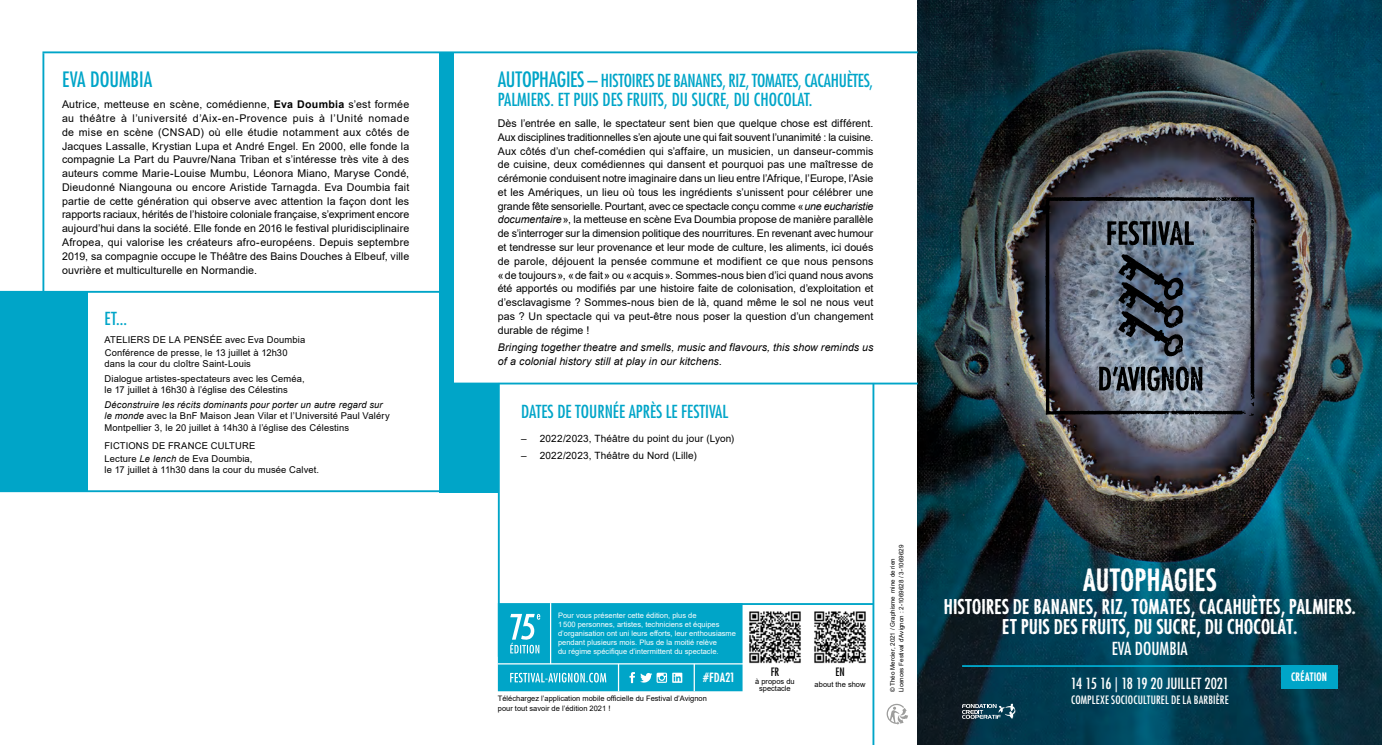
<style>
.page{position:relative;width:1382px;height:745px;background:#fff}
.page>*{position:absolute;margin:0;border:0;box-sizing:border-box;transform-origin:0 0}
.t1{font:30px "Futur Avignon CAP";color:#fff}
.t2{font:condensed 20.62px "Futura LT";letter-spacing:-.005em;color:#00a5c8}
.t3{font:20px/20px "Futur Avignon CAP";color:#fff;text-align:center}
.t4{font:condensed 17.5px/18.8px "Futura LT";color:#00a5c8}
.t5{font:condensed 17.5px "Futura LT";color:#fff}
.t6{font:condensed 15px "Futura LT";letter-spacing:-.01em;color:#fff}
.t7{font:12.5px "Futur Avignon CAP";color:#fff}
.t8{font:11.38px "Futur Avignon CAP";letter-spacing:.005em;color:#fff}
.t9{font:condensed 11.25px "Futura LT";letter-spacing:.015em;color:#fff}
.t10{font:500 condensed 11.25px "Futura LT Pro";color:#000}
.t11{font:10.62px/13.8px "Arial";letter-spacing:.01em;color:#000;text-align:justify}
.t12{font:italic 10.62px/13.8px "Arial";letter-spacing:.005em;color:#000}
.t13{font:10px "Arial";letter-spacing:.015em;color:#000}
.t14{font:9.38px/13px "Arial";letter-spacing:.015em;color:#000}
.t15{font:7.5px/8.8px "Arial";color:#fff}
.t16{font:7.5px/10px "Arial";color:#000}
.t17{font:6.25px/8.8px "Arial";color:#000}
.s1{font-weight:700}
.s2{font-style:italic}
.s3{font-size:20.62px}
</style>
<div class="page">
<svg style="left:887px;top:703px;width:21px;height:21px"></svg>
<svg style="left:498px;top:603px;width:244px;height:88px;background:#11abcb"></svg>
<img style="left:918px;top:0;width:464px;height:744px">
<svg style="left:1045px;top:197px;width:210px;height:218px;background:#616a78"></svg>
<svg style="left:1215px;top:197px;width:16px;height:4px"></svg>
<svg style="left:1251px;top:219px;width:4px;height:7px"></svg>
<svg style="left:1243px;top:394px;width:11px;height:21px"></svg>
<hr style="left:42px;top:51px;width:876px;height:2px;background:#00a5c8">
<hr style="left:0;top:291px;width:448px;height:1px;background:#00a5c8">
<hr style="left:498px;top:383px;width:2px;height:273px;background:#00a5c8">
<hr style="left:42px;top:53px;width:2px;height:400px;background:#00a5c8">
<div style="left:440px;top:52px;width:14px;height:439px;background:#00a5c8"></div>
<div style="left:0;top:291px;width:87px;height:200px;background:#00a5c8"></div>
<hr style="left:872px;top:383px;width:2px;height:361px;background:#00a5c8">
<hr style="left:730px;top:602px;width:143px;height:2px;background:#00a5c8">
<hr style="left:440px;top:382px;width:478px;height:2px;background:#00a5c8">
<img style="left:749px;top:611px;width:52px;height:51px">
<img style="left:814px;top:611px;width:52px;height:51px">
<hr style="left:962px;top:664px;width:376px;height:2px;background:#00a5c8">
<div style="left:1281px;top:664px;width:56px;height:23px;background:#00a5c8"></div>
<svg style="left:962px;top:703px;width:54px;height:15px"></svg>
<div style="left:440px;top:383px;width:58px;height:108px;background:#00a5c8"></div>
<hr style="left:0;top:490px;width:498px;height:2px;background:#00a5c8">
<h2 class="t2" style="left:62px;top:67px;width:92px">EVA DOUMBIA</h2>
<p class="t11" style="left:62px;top:98px;width:349px">Autrice, metteuse en scène, comédienne, <span class="s1">Eva Doumbia</span> s’est formée au théâtre à l’université d’Aix-en-Provence puis à l’Unité nomade de mise en scène (CNSAD) où elle étudie notamment aux côtés de Jacques Lassalle, Krystian Lupa et André Engel. En 2000, elle fonde la compagnie La Part du Pauvre/Nana Triban et s’intéresse très vite à des auteurs comme Marie-Louise Mumbu, Léonora Miano, Maryse Condé, Dieudonné Niangouna ou encore Aristide Tarnagda. Eva Doumbia fait partie de cette génération qui observe avec attention la façon dont les rapports raciaux, hérités de l’histoire coloniale française, s’expriment encore aujourd’hui dans la société. Elle fonde en 2016 le festival pluridisciplinaire Afropea, qui valorise les créateurs afro-européens. Depuis septembre 2019, sa compagnie occupe le Théâtre des Bains Douches à Elbeuf, ville ouvrière et multiculturelle en Normandie.</p>
<h3 class="t4" style="left:105px;top:308px;width:24px">ET...</h3>
<p class="t14" style="left:105px;top:333px;width:202px">ATELIERS DE LA PENSÉE avec Eva Doumbia<br>Conférence de presse, le 13 juillet à 12h30</p>
<p class="t14" style="left:105px;top:356px;width:202px;line-height:14.8px">dans la cour du cloître Saint-Louis<br>Dialogue artistes-spectateurs avec les Ceméa,</p>
<p class="t14" style="left:105px;top:383px;width:185px">le 17 juillet à 16h30 à l’église des Célestins</p>
<p class="t14" style="left:105px;top:399px;width:287px;line-height:11.2px"><span class="s2">Déconstruire les récits dominants pour porter un autre regard sur le monde</span> avec la BnF Maison Jean Vilar et l’Université Paul Valéry<br>Montpellier 3, le 20 juillet à 14h30 à l’église des Célestins</p>
<p class="t14" style="left:105px;top:439px;width:152px">FICTIONS DE FRANCE CULTURE<br>Lecture <span class="s2">Le Iench</span> de Eva Doumbia,</p>
<p class="t14" style="left:105px;top:463px;width:216px">le 17 juillet à 11h30 dans la cour du musée Calvet.</p>
<h3 class="t4" style="left:498px;top:71px;width:377px"><span class="s3">AUTOPHAGIES –</span> HISTOIRES DE BANANES, RIZ, TOMATES, CACAHUÈTES,<br>PALMIERS. ET PUIS DES FRUITS, DU SUCRE, DU CHOCOLAT.</h3>
<p class="t11" style="left:498px;top:116px;width:377px">Dès l’entrée en salle, le spectateur sent bien que quelque chose est différent.<br>Aux disciplines traditionnelles s’en ajoute une qui fait souvent l’unanimité : la cuisine.<br>Aux côtés d’un chef-comédien qui s’affaire, un musicien, un danseur-commis de cuisine, deux comédiennes qui dansent et pourquoi pas une maîtresse de cérémonie conduisent notre imaginaire dans un lieu entre l’Afrique, l’Europe, l’Asie et les Amériques, un lieu où tous les ingrédients s’unissent pour célébrer une grande fête sensorielle. Pourtant, avec ce spectacle conçu comme «<span class="s2">une eucharistie documentaire</span>», la metteuse en scène Eva Doumbia propose de manière parallèle de s’interroger sur la dimension politique des nourritures. En revenant avec humour et tendresse sur leur provenance et leur mode de culture, les aliments, ici doués de parole, déjouent la pensée commune et modifient ce que nous pensons «de toujours», «de fait» ou «acquis». Sommes-nous bien d’ici quand nous avons été apportés ou modifiés par une histoire faite de colonisation, d’exploitation et d’esclavagisme ? Sommes-nous bien de là, quand même le sol ne nous veut pas ? Un spectacle qui va peut-être nous poser la question d’un changement durable de régime !</p>
<p class="t12" style="left:498px;top:340px;width:377px">Bringing together theatre and smells, music and flavours, this show reminds us of a colonial history still at play in our kitchens.</p>
<h3 class="t4" style="left:521px;top:402px;width:209px">DATES DE TOURNÉE APRÈS LE FESTIVAL</h3>
<p class="t13" style="left:521px;top:431px;width:215px">– 2022/2023, Théâtre du point du jour (Lyon)</p>
<p class="t13" style="left:521px;top:448px;width:177px">– 2022/2023, Théâtre du Nord (Lille)</p>
<p class="t15" style="left:558px;top:611px;width:179px">Pour vous présenter cette édition, plus de<br>1500 personnes, artistes, techniciens et équipes d’organisation ont uni leurs efforts, leur enthousiasme pendant plusieurs mois. Plus de la moitié relève<br>du régime spécifique d’intermittent du spectacle.</p>
<p class="t7" style="left:702px;top:669px;width:33px">#FDA21</p>
<p class="t16" style="left:498px;top:693px;width:211px">Téléchargez l’application mobile officielle du Festival d’Avignon pour tout savoir de l’édition 2021 !</p>
<p class="t10" style="left:771px;top:663px;width:10px">FR</p>
<p class="t16" style="left:755px;top:676px;width:41px;line-height:7.5px;text-align:center">à propos du spectacle</p>
<p class="t10" style="left:835px;top:663px;width:11px">EN</p>
<p class="t16" style="left:815px;top:679px;width:52px">about the show</p>
<p class="t17" style="left:888px;top:691px;width:149px;rotate:-90deg">© Théo Mercier, 2021 / Graphisme mine de rien<br>Licences Festival d’Avignon : 2-1069628 / 3-1069629</p>
<h1 class="t1" style="left:1083px;top:561px;width:136px">AUTOPHAGIES</h1>
<h3 class="t3" style="left:944px;top:596px;width:414px">HISTOIRES DE BANANES, RIZ, TOMATES, CACAHUÈTES, PALMIERS.<br>ET PUIS DES FRUITS, DU SUCRE, DU CHOCOLAT.</h3>
<h3 class="t5" style="left:1112px;top:638px;width:77px">EVA DOUMBIA</h3>
<h3 class="t6" style="left:1071px;top:673px;width:160px">14 15 16 | 18 19 20 JUILLET 2021</h3>
<p class="t9" style="left:1071px;top:692px;width:159px">COMPLEXE SOCIOCULTUREL DE LA BARBIÈRE</p>
<p class="t8" style="left:1291px;top:669px;width:38px">CRÉATION</p>
</div>
